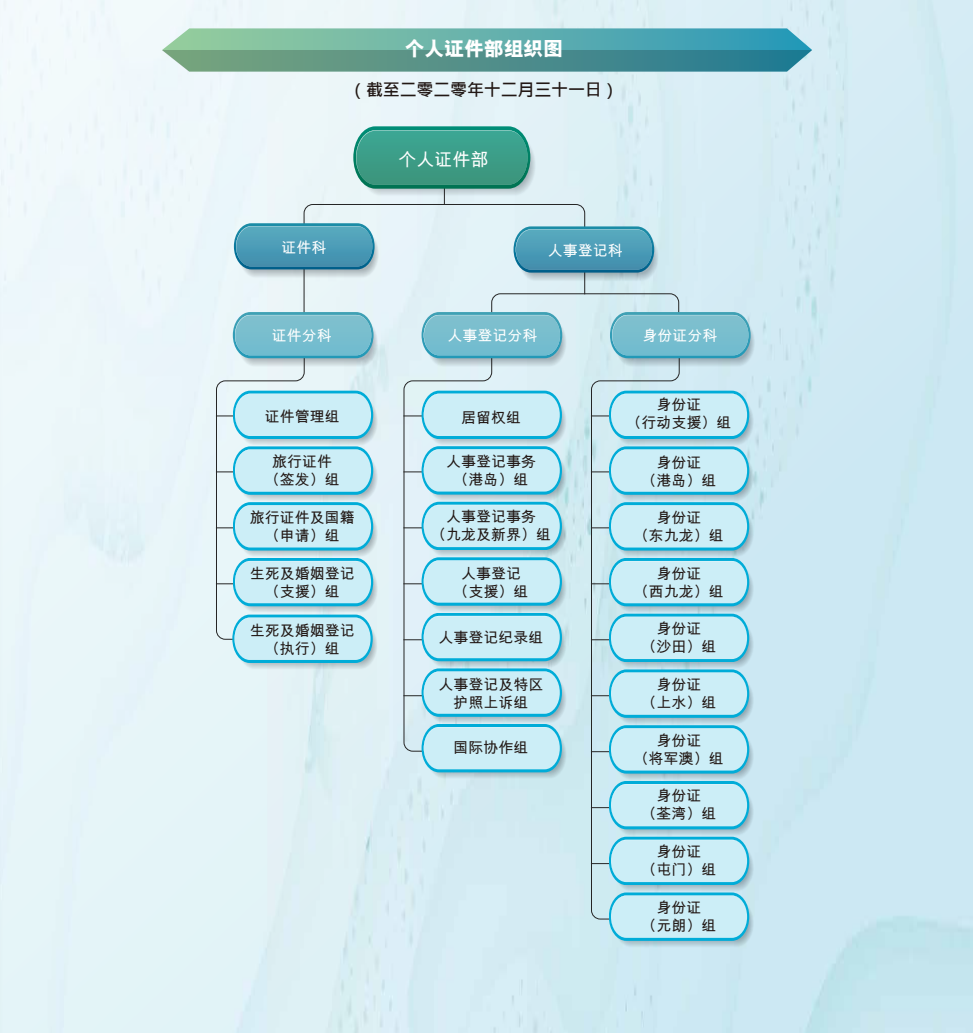
<style>
.page{position:relative;width:973px;height:1033px;background:#fff}
.page>*{position:absolute;margin:0;border:0;box-sizing:border-box;transform-origin:0 0}
.t1{font:800 20px "M Hei HKS";letter-spacing:-.01em;color:#fff}
.t2{font:700 18px "M Hei HKS";color:#fff}
.t3{font:700 17px "Microsoft Jheng Hei";letter-spacing:-.01em;color:#221815}
.t4{font:700 15px/18px "M Hei HKS";color:#221815;text-align:center}
.t5{font:700 15px "M Hei HKS";color:#fff}
</style>
<div class="page">
<div style="left:0;top:0;width:973px;height:1033px;background:linear-gradient(to right,#eef8fa,#c9e7f1)"></div>
<svg style="left:162px;top:28px;width:650px;height:44px;background:#60a49f"></svg>
<svg style="left:215px;top:126px;width:540px;height:822px;background:#bfe2eb"></svg>
<h1 class="t1" style="left:405px;top:35px;width:160px">個人證件部組織圖</h1>
<p class="t3" style="left:349px;top:79px;width:271px">（截至二零二零年十二月三十一日）</p>
<p class="t2" style="left:399px;top:146px;width:91px">個人證件部</p>
<p class="t5" style="left:282px;top:237px;width:46px">證件科</p>
<p class="t5" style="left:548px;top:240px;width:76px">人事登記科</p>
<p class="t5" style="left:272px;top:325px;width:61px">證件分科</p>
<p class="t5" style="left:448px;top:325px;width:92px">人事登記分科</p>
<p class="t5" style="left:642px;top:325px;width:76px">身份證分科</p>
<p class="t4" style="left:265px;top:406px;width:76px">證件管理組</p>
<p class="t4" style="left:265px;top:451px;width:76px">旅行證件（簽發）組</p>
<p class="t4" style="left:250px;top:508px;width:106px">旅行證件及國籍（申請）組</p>
<p class="t4" style="left:250px;top:564px;width:106px">生死及婚姻登記（支援）組</p>
<p class="t4" style="left:250px;top:620px;width:106px">生死及婚姻登記（執行）組</p>
<p class="t4" style="left:461px;top:407px;width:61px">居留權組</p>
<p class="t4" style="left:446px;top:451px;width:91px">人事登記事務（港島）組</p>
<p class="t4" style="left:431px;top:506px;width:121px">人事登記事務<br>（九龍及新界）組</p>
<p class="t4" style="left:454px;top:564px;width:76px">人事登記（支援）組</p>
<p class="t4" style="left:439px;top:627px;width:106px">人事登記紀錄組</p>
<p class="t4" style="left:439px;top:675px;width:106px">人事登記及特區護照上訴組</p>
<p class="t4" style="left:454px;top:737px;width:76px">國際協作組</p>
<p class="t4" style="left:626px;top:394px;width:106px">身份證<br>（行動支援）組</p>
<p class="t4" style="left:641px;top:452px;width:76px">身份證<br>（港島）組</p>
<p class="t4" style="left:634px;top:508px;width:91px">身份證<br>（東九龍）組</p>
<p class="t4" style="left:634px;top:563px;width:91px">身份證<br>（西九龍）組</p>
<p class="t4" style="left:641px;top:619px;width:76px">身份證<br>（沙田）組</p>
<p class="t4" style="left:641px;top:675px;width:76px">身份證<br>（上水）組</p>
<p class="t4" style="left:634px;top:730px;width:91px">身份證<br>（將軍澳）組</p>
<p class="t4" style="left:641px;top:786px;width:76px">身份證<br>（荃灣）組</p>
<p class="t4" style="left:641px;top:841px;width:76px">身份證<br>（屯門）組</p>
<p class="t4" style="left:641px;top:897px;width:76px">身份證<br>（元朗）組</p>
</div>
